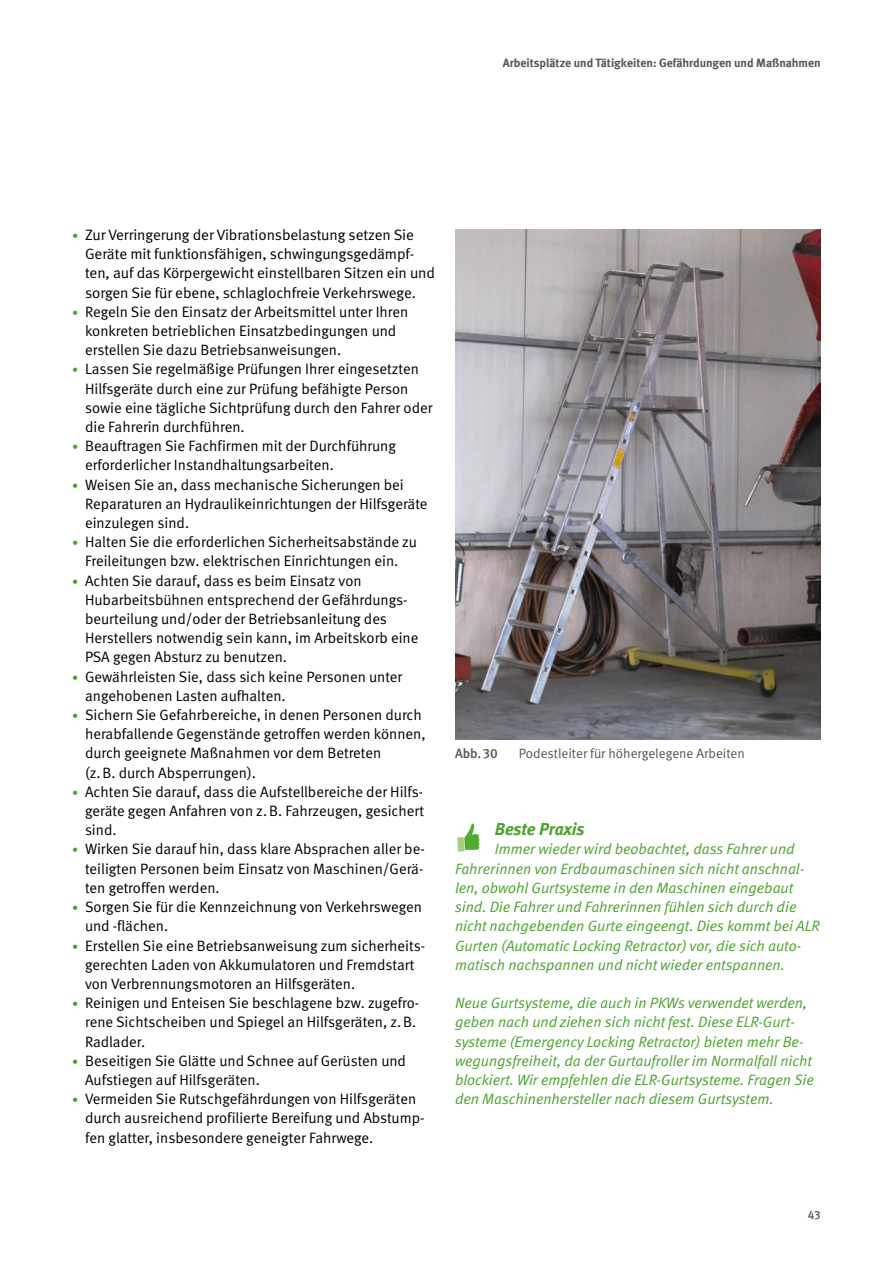
<style>
.page{position:relative;width:893px;height:1263px;background:#fff}
.page>*{position:absolute;margin:0;border:0;box-sizing:border-box;transform-origin:0 0}
.Überschriften_H4_HW_grün{font:italic 700 17.25px "DGUV Meta";color:#4aa22c}
.t1{font:15px/19.2px "DGUV Meta";color:#000}
.Fließtext_HW_grün_H_D{font:italic 15px/19.2px "DGUV Meta";color:#4aa22c}
.t2{font:13.5px "DGUV Meta";color:#565655}
.t3{font:500 13.5px "DGUV Meta";color:#565655}
.t4{font:700 12px "DGUV Meta";color:#565655}
.t5{font:500 12px "DGUV Meta";color:#565655}
.s1{font-size:12px;color:#4aa22c}
</style>
<div class="page">
<svg style="left:457px;top:823px;width:22px;height:29px"></svg>
<img style="left:455px;top:230px;width:366px;height:509px">
<p class="t4" style="left:503px;top:56px;width:319px">Arbeitsplätze und Tätigkeiten: Gefährdungen und Maßnahmen</p>
<p class="t1" style="left:85px;top:226px;width:352px;text-indent:-13px"><span class="s1">•</span> Zur Verringerung der Vibrationsbelastung setzen Sie Geräte mit funktionsfähigen, schwingungsgedämpf&shy;ten, auf das Körpergewicht einstellbaren Sitzen ein und sorgen Sie für ebene, schlaglochfreie Verkehrswege.</p>
<p class="t1" style="left:85px;top:302px;width:325px;text-indent:-13px"><span class="s1">•</span> Regeln Sie den Einsatz der Arbeitsmittel unter Ihren konkreten betrieblichen Einsatzbedingungen und erstellen Sie dazu Betriebsanweisungen.</p>
<p class="t1" style="left:85px;top:360px;width:349px;text-indent:-13px"><span class="s1">•</span> Lassen Sie regelmäßige Prüfungen Ihrer eingesetzten Hilfsgeräte durch eine zur Prüfung befähigte Person sowie eine tägliche Sichtprüfung durch den Fahrer oder die Fahrerin durchführen.</p>
<p class="t1" style="left:85px;top:437px;width:312px;text-indent:-13px"><span class="s1">•</span> Beauftragen Sie Fachfirmen mit der Durchführung erforderlicher Instandhaltungsarbeiten.</p>
<p class="t1" style="left:85px;top:475px;width:344px;text-indent:-13px"><span class="s1">•</span> Weisen Sie an, dass mechanische Sicherungen bei<br>Reparaturen an Hydraulikeinrichtungen der Hilfsgeräte einzulegen sind.</p>
<p class="t1" style="left:72px;top:533px;width:346px;text-align:center"><span class="s1">•</span> Halten Sie die erforderlichen Sicherheitsabstände zu<br>Freileitungen bzw. elektrischen Einrichtungen ein.</p>
<p class="t1" style="left:85px;top:571px;width:335px;text-indent:-13px"><span class="s1">•</span> Achten Sie darauf, dass es beim Einsatz von Hubarbeitsbühnen entsprechend der Gefährdungs&shy;beurteilung und/oder der Betriebsanleitung des Herstellers notwendig sein kann, im Arbeitskorb eine PSA gegen Absturz zu benutzen.</p>
<p class="t1" style="left:85px;top:667px;width:319px;text-indent:-13px"><span class="s1">•</span> Gewährleisten Sie, dass sich keine Personen unter angehobenen Lasten aufhalten.</p>
<p class="t1" style="left:85px;top:706px;width:342px;text-indent:-13px"><span class="s1">•</span> Sichern Sie Gefahrbereiche, in denen Personen durch herabfallende Gegenstände getroffen werden können, durch geeignete Maßnahmen vor dem Betreten<br>(z.B. durch Absperrungen).</p>
<p class="t1" style="left:85px;top:782px;width:340px;text-align:justify;text-indent:-13px"><span class="s1">•</span> Achten Sie darauf, dass die Aufstellbereiche der Hilfs&shy;geräte gegen Anfahren von z.B. Fahrzeugen, gesichert sind.</p>
<p class="t1" style="left:85px;top:840px;width:341px;text-align:justify;text-indent:-13px"><span class="s1">•</span> Wirken Sie darauf hin, dass klare Absprachen aller be&shy;teiligten Personen beim Einsatz von Maschinen/Gerä&shy;ten getroffen werden.</p>
<p class="t1" style="left:85px;top:898px;width:338px;text-indent:-13px"><span class="s1">•</span> Sorgen Sie für die Kennzeichnung von Verkehrswegen und -flächen.</p>
<p class="t1" style="left:85px;top:936px;width:342px;text-indent:-13px"><span class="s1">•</span> Erstellen Sie eine Betriebsanweisung zum sicherheits&shy;gerechten Laden von Akkumulatoren und Fremdstart von Verbrennungsmotoren an Hilfsgeräten.</p>
<p class="t1" style="left:85px;top:994px;width:336px;text-indent:-13px"><span class="s1">•</span> Reinigen und Enteisen Sie beschlagene bzw. zugefro&shy;rene Sichtscheiben und Spiegel an Hilfsgeräten, z.B.<br>Radlader.</p>
<p class="t1" style="left:85px;top:1051px;width:322px;text-indent:-13px"><span class="s1">•</span> Beseitigen Sie Glätte und Schnee auf Gerüsten und<br>Aufstiegen auf Hilfsgeräten.</p>
<p class="t1" style="left:85px;top:1090px;width:341px;text-indent:-13px"><span class="s1">•</span> Vermeiden Sie Rutschgefährdungen von Hilfsgeräten durch ausreichend profilierte Bereifung und Abstump&shy;fen glatter, insbesondere geneigter Fahrwege.</p>
<p class="t3" style="left:455px;top:746px;width:44px">Abb.30</p>
<p class="t2" style="left:519px;top:746px;width:228px">Podestleiter für höhergelegene Arbeiten</p>
<p class="Überschriften_H4_HW_grün" style="left:495px;top:819px;width:91px">Beste Praxis</p>
<p class="Fließtext_HW_grün_H_D" style="left:455px;top:840px;width:366px;text-indent:40px">Immer wieder wird beobachtet, dass Fahrer und Fahrerinnen von Erdbaumaschinen sich nicht anschnal&shy;len, obwohl Gurtsysteme in den Maschinen eingebaut sind. Die Fahrer und Fahrerinnen fühlen sich durch die nicht nachgebenden Gurte eingeengt. Dies kommt bei ALR Gurten (Automatic Locking Retractor) vor, die sich auto&shy;matisch nachspannen und nicht wieder entspannen.</p>
<p class="Fließtext_HW_grün_H_D" style="left:455px;top:994px;width:360px">Neue Gurtsysteme, die auch in PKWs verwendet werden, geben nach und ziehen sich nicht fest. Diese ELR-Gurt&shy;systeme (Emergency Locking Retractor) bieten mehr Be&shy;wegungsfreiheit, da der Gurtaufroller im Normalfall nicht blockiert. Wir empfehlen die ELR-Gurtsysteme. Fragen Sie den Maschinenhersteller nach diesem Gurtsystem.</p>
<p class="t5" style="left:808px;top:1208px;width:14px">43</p>
</div>
